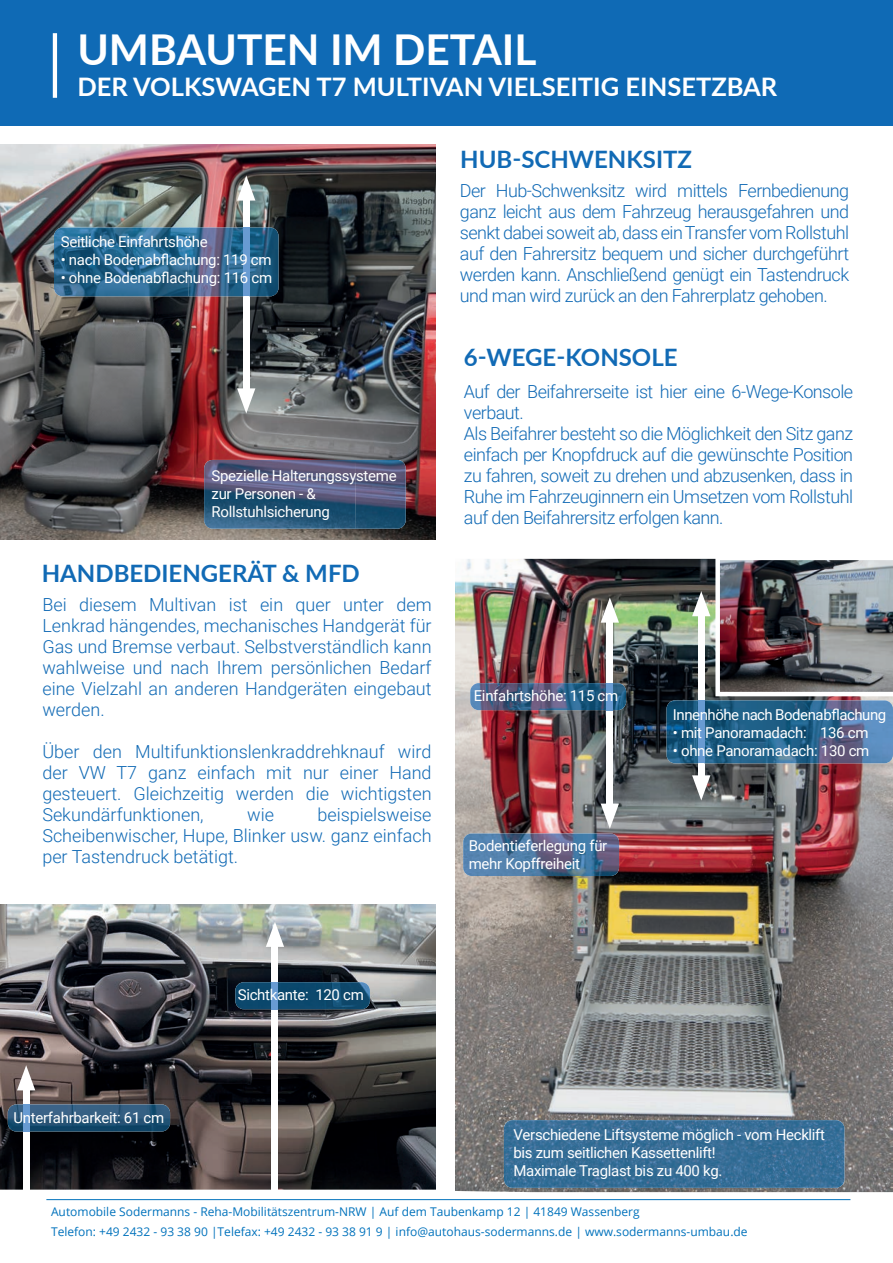
<style>
.page{position:relative;width:893px;height:1263px;background:#fff}
.page>*{position:absolute;margin:0;border:0;box-sizing:border-box;transform-origin:0 0}
.t1{font:700 42.45px "Lato";color:#fff}
.t2{font:700 25.5px "Lato";color:#fff}
.t3{font:700 24px "Lato";color:#116ab5}
.t4{font:300 18px/21px "Roboto";letter-spacing:-.03em;color:#116ab5;text-align:justify}
.t5{font:15px/18px "Roboto";letter-spacing:-.02em;color:#fff}
.t6{font:12px/19.8px "Open Sans";color:#0072bc}
</style>
<div class="page">
<hr style="left:46px;top:1199px;width:804px;height:1px;background:#0072bc">
<div style="left:0;top:0;width:893px;height:130px;background:#0f6ab5"></div>
<img style="left:0;top:904px;width:436px;height:285px">
<img style="left:0;top:144px;width:436px;height:396px">
<hr style="left:53px;top:33px;width:4px;height:65px;background:#fff">
<div style="left:0;top:126px;width:893px;height:17px;background:#fff"></div>
<img style="left:455px;top:559px;width:438px;height:633px">
<img style="left:463px;top:833px;width:156px;height:43px">
<img style="left:504px;top:1120px;width:340px;height:68px">
<img style="left:204px;top:460px;width:202px;height:69px">
<div style="left:243px;top:190px;width:6px;height:209px;background:#fff"></div>
<svg style="left:237px;top:175px;width:18px;height:26px"></svg>
<svg style="left:237px;top:388px;width:18px;height:26px"></svg>
<img style="left:54px;top:227px;width:225px;height:69px">
<div style="left:243px;top:227px;width:6px;height:69px;background:#689bd2"></div>
<div style="left:607px;top:612px;width:6px;height:202px;background:#fff"></div>
<svg style="left:601px;top:597px;width:18px;height:26px"></svg>
<svg style="left:601px;top:803px;width:18px;height:26px"></svg>
<img style="left:470px;top:683px;width:156px;height:27px">
<div style="left:607px;top:683px;width:6px;height:27px;background:#689bd2"></div>
<div style="left:698px;top:606px;width:6px;height:180px;background:#fff"></div>
<img style="left:692px;top:558px;width:201px;height:138px">
<svg style="left:692px;top:775px;width:18px;height:25px"></svg>
<img style="left:666px;top:700px;width:227px;height:63px">
<div style="left:698px;top:700px;width:6px;height:63px;background:#689bd2"></div>
<div style="left:23px;top:1080px;width:6px;height:139px;background:#fff"></div>
<svg style="left:17px;top:1065px;width:18px;height:25px"></svg>
<img style="left:8px;top:1104px;width:162px;height:27px">
<div style="left:23px;top:1104px;width:6px;height:27px;background:#689bd2"></div>
<div style="left:272px;top:936px;width:6px;height:258px;background:#fff"></div>
<svg style="left:266px;top:922px;width:18px;height:25px"></svg>
<img style="left:235px;top:982px;width:135px;height:27px">
<div style="left:272px;top:982px;width:6px;height:27px;background:#689bd2"></div>
<h1 class="t1" style="left:77px;top:18px;width:461px">UMBAUTEN IM DETAIL</h1>
<h2 class="t2" style="left:77px;top:68px;width:701px">DER VOLKSWAGEN T7 MULTIVAN VIELSEITIG EINSETZBAR</h2>
<p class="t5" style="left:61px;top:233px;width:149px">Seitliche Einfahrtshöhe</p>
<p class="t5" style="left:61px;top:251px;width:212px">• nach Bodenabflachung: 119 cm</p>
<p class="t5" style="left:61px;top:269px;width:213px">• ohne Bodenabflachung: 116 cm</p>
<p class="t5" style="left:212px;top:466px;width:187px">Spezielle Halterungssysteme zur Personen - &amp;<br>Rollstuhlsicherung</p>
<h3 class="t3" style="left:42px;top:555px;width:319px">HANDBEDIENGERÄT &amp; MFD</h3>
<p class="t4" style="left:42px;top:593px;width:391px">Bei diesem Multivan ist ein quer unter dem Lenkrad hängendes, mechanisches Handgerät für Gas und Bremse verbaut. Selbstverständlich kann wahlweise und nach Ihrem persönlichen Bedarf eine Vielzahl an anderen Handgeräten eingebaut werden.</p>
<p class="t4" style="left:42px;top:740px;width:391px">Über den Multifunktionslenkraddrehknauf wird der VW T7 ganz einfach mit nur einer Hand gesteuert. Gleichzeitig werden die wichtigsten Sekundärfunktionen,</p>
<p class="t4" style="left:42px;top:803px;width:391px;text-indent:275px">beispielsweise Scheibenwischer, Hupe, Blinker usw. ganz einfach per Tastendruck betätigt.</p>
<p class="t4" style="left:247px;top:803px;width:28px">wie</p>
<h3 class="t3" style="left:460px;top:141px;width:233px">HUB-SCHWENKSITZ</h3>
<p class="t4" style="left:460px;top:179px;width:391px">Der Hub-Schwenksitz wird mittels Fernbedienung ganz leicht aus dem Fahrzeug herausgefahren und senkt dabei soweit ab, dass ein Transfer vom Rollstuhl auf den Fahrersitz bequem und sicher durchgeführt werden kann. Anschließend genügt ein Tastendruck und man wird zurück an den Fahrerplatz gehoben.</p>
<h3 class="t3" style="left:464px;top:340px;width:215px">6-WEGE-KONSOLE</h3>
<p class="t4" style="left:464px;top:381px;width:391px;text-align:left">Auf der Beifahrerseite ist hier eine 6-Wege-Konsole verbaut.<br>Als Beifahrer besteht so die Möglichkeit den Sitz ganz einfach per Knopfdruck auf die gewünschte Position zu fahren, soweit zu drehen und abzusenken, dass in Ruhe im Fahrzeuginnern ein Umsetzen vom Rollstuhl auf den Beifahrersitz erfolgen kann.</p>
<p class="t5" style="left:474px;top:686px;width:146px">Einfahrtshöhe: 115 cm</p>
<p class="t5" style="left:469px;top:836px;width:140px">Bodentieferlegung für mehr Kopffreiheit</p>
<p class="t5" style="left:673px;top:705px;width:215px">Innenhöhe nach Bodenabflachung</p>
<p class="t5" style="left:673px;top:723px;width:197px">• mit Panoramadach: 136 cm</p>
<p class="t5" style="left:673px;top:741px;width:198px">• ohne Panoramadach: 130 cm</p>
<p class="t5" style="left:13px;top:1108px;width:152px">Unterfahrbarkeit: 61 cm</p>
<p class="t5" style="left:238px;top:985px;width:128px">Sichtkante: 120 cm</p>
<p class="t5" style="left:513px;top:1125px;width:313px">Verschiedene Liftsysteme möglich - vom Hecklift bis zum seitlichen Kassettenlift!<br>Maximale Traglast bis zu 400 kg.</p>
<p class="t6" style="left:51px;top:1201px;width:698px">Automobile Sodermanns - Reha-Mobilitätszentrum-NRW | Auf dem Taubenkamp 12 | 41849 Wassenberg<br>Telefon: +49 2432 - 93 38 90 |Telefax: +49 2432 - 93 38 91 9 | info@autohaus-sodermanns.de | www.sodermanns-umbau.de</p>
</div>
